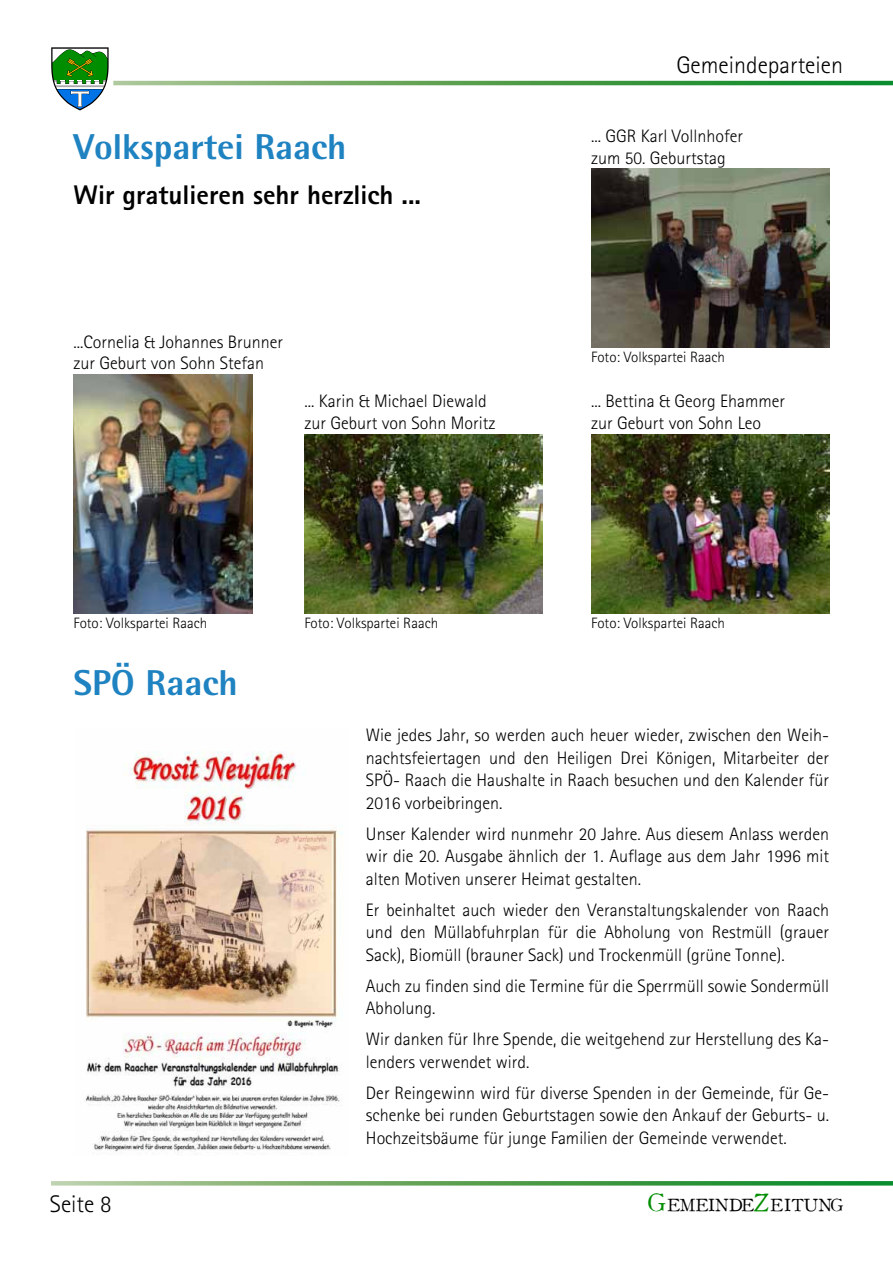
<style>
.page{position:relative;width:893px;height:1263px;background:#fff}
.page>*{position:absolute;margin:0;border:0;box-sizing:border-box;transform-origin:0 0}
.t1{font:800 36px "Rotis Semi Sans";color:#1f82c1}
.t2{font:800 27px "Rotis Sans Serif";color:#000}
.t3{font:300 24px "Rotis Sans Serif";color:#000}
.t4{font:300 18px/22.5px "Rotis Sans Serif";color:#000}
.t5{font:16.95px "Old Style 1 HPLHS";letter-spacing:.02em;color:#000}
.t6{font:300 15px "Rotis Sans Serif";color:#000}
.s1{font-size:24.3px;color:#008d00}
</style>
<div class="page">
<svg style="left:113px;top:81px;width:780px;height:4px"></svg>
<svg style="left:51px;top:47px;width:58px;height:64px"></svg>
<svg style="left:51px;top:1181px;width:842px;height:4px"></svg>
<img style="left:74px;top:375px;width:178px;height:238px">
<img style="left:304px;top:434px;width:239px;height:179px">
<img style="left:591px;top:434px;width:238px;height:179px">
<img style="left:591px;top:169px;width:238px;height:178px">
<img style="left:85px;top:751px;width:257px;height:401px">
<h1 class="t1" style="left:74px;top:124px;width:275px">Volkspartei Raach</h1>
<h2 class="t2" style="left:74px;top:178px;width:349px">Wir gratulieren sehr herzlich ...</h2>
<p class="t4" style="left:74px;top:331px;width:211px;line-height:21.6px">...Cornelia &amp; Johannes Brunner zur Geburt von Sohn Stefan</p>
<h3 class="t3" style="left:676px;top:51px;width:168px">Gemeindeparteien</h3>
<p class="t4" style="left:591px;top:126px;width:153px;line-height:21.6px">... GGR Karl Vollnhofer zum 50. Geburtstag</p>
<p class="t6" style="left:591px;top:348px;width:135px">Foto: Volkspartei Raach</p>
<p class="t4" style="left:304px;top:390px;width:193px;line-height:21.6px">... Karin &amp; Michael Diewald zur Geburt von Sohn Moritz</p>
<p class="t4" style="left:591px;top:390px;width:196px;line-height:21.6px">... Bettina &amp; Georg Ehammer zur Geburt von Sohn Leo</p>
<p class="t6" style="left:74px;top:614px;width:135px">Foto: Volkspartei Raach</p>
<p class="t6" style="left:304px;top:614px;width:135px">Foto: Volkspartei Raach</p>
<p class="t6" style="left:591px;top:614px;width:135px">Foto: Volkspartei Raach</p>
<h1 class="t1" style="left:74px;top:660px;width:166px">SPÖ Raach</h1>
<p class="t4" style="left:366px;top:724px;width:465px;text-align:justify">Wie jedes Jahr, so werden auch heuer wieder, zwischen den Weih&shy;nachtsfeiertagen und den Heiligen Drei Königen, Mitarbeiter der SPÖ- Raach die Haushalte in Raach besuchen und den Kalender für 2016 vorbeibringen.</p>
<p class="t4" style="left:366px;top:823px;width:465px;text-align:justify">Unser Kalender wird nunmehr 20 Jahre. Aus diesem Anlass werden wir die 20. Ausgabe ähnlich der 1. Auflage aus dem Jahr 1996 mit alten Motiven unserer Heimat gestalten.</p>
<p class="t4" style="left:366px;top:899px;width:465px;text-align:justify">Er beinhaltet auch wieder den Veranstaltungskalender von Raach und den Müllabfuhrplan für die Abholung von Restmüll (grauer Sack), Biomüll (brauner Sack) und Trockenmüll (grüne Tonne).</p>
<p class="t4" style="left:366px;top:975px;width:465px">Auch zu finden sind die Termine für die Sperrmüll sowie Sondermüll<br>Abholung.</p>
<p class="t4" style="left:366px;top:1028px;width:465px">Wir danken für Ihre Spende, die weitgehend zur Herstellung des Ka&shy;lenders verwendet wird.</p>
<p class="t4" style="left:366px;top:1082px;width:465px;text-align:justify">Der Reingewinn wird für diverse Spenden in der Gemeinde, für Ge&shy;schenke bei runden Geburtstagen sowie den Ankauf der Geburts- u.<br>Hochzeitsbäume für junge Familien der Gemeinde verwendet.</p>
<h3 class="t3" style="left:50px;top:1190px;width:63px">Seite 8</h3>
<p class="t5" style="left:647px;top:1192px;width:197px"><span class="s1">G</span>EMEINDE<span class="s1">Z</span>EITUNG</p>
</div>
